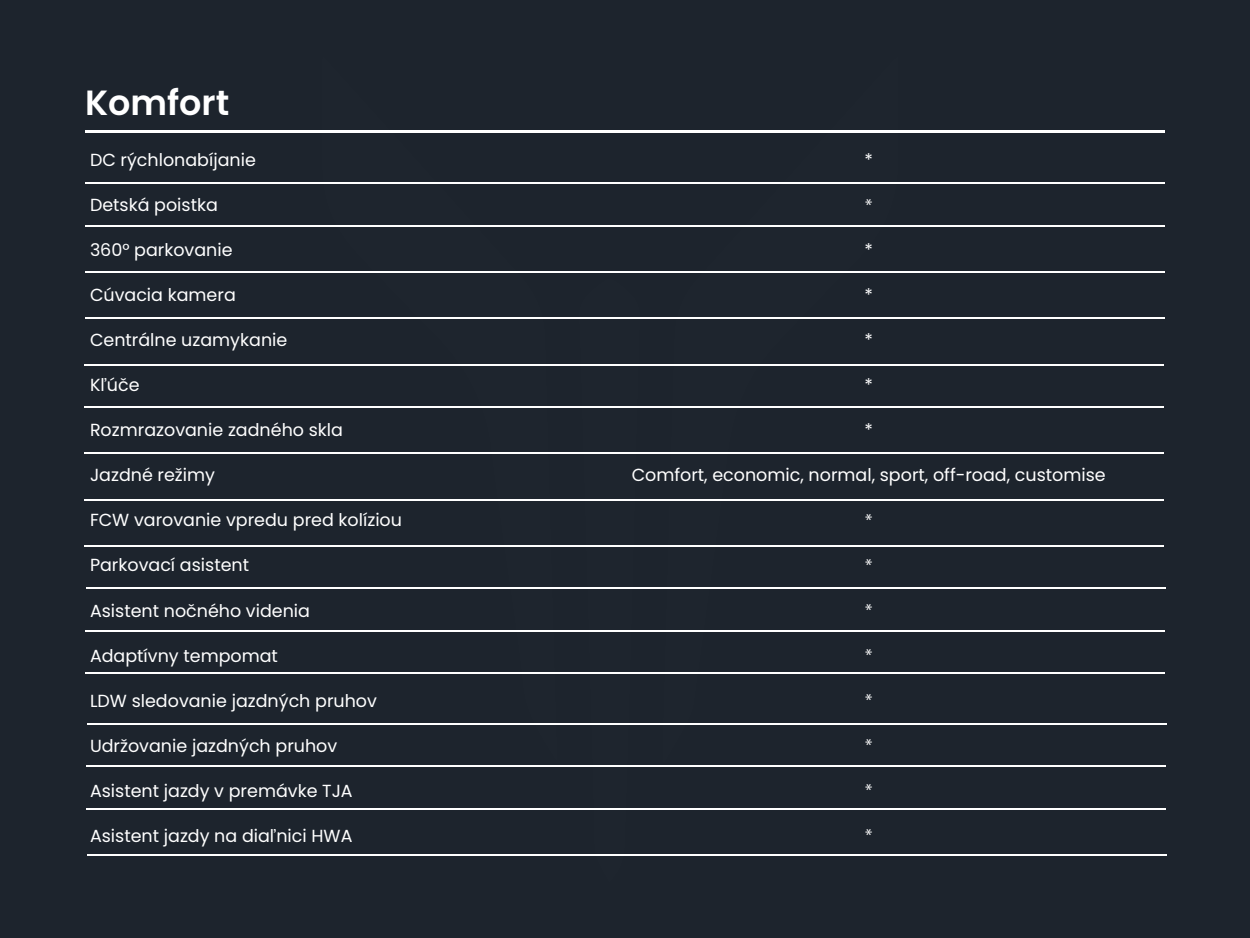
<style>
.page{position:relative;width:1250px;height:938px;background:#1d242d}
.page>*{position:absolute;margin:0;border:0;box-sizing:border-box;transform-origin:0 0}
.t1{font:600 35px "Poppins";color:#fff}
.t2{font:17.5px "Poppins";color:#fff}
.t3{font:17.5px "Myriad Pro";color:#fff}
</style>
<div class="page">
<svg style="left:662px;top:132px;width:237px;height:593px"></svg>
<svg style="left:321px;top:132px;width:236px;height:593px"></svg>
<svg style="left:579px;top:317px;width:61px;height:539px"></svg>
<hr style="left:85px;top:130px;width:1080px;height:2px;background:#fff">
<hr style="left:85px;top:182px;width:1080px;height:2px;background:#fff">
<hr style="left:85px;top:225px;width:1080px;height:1px;background:#fff">
<hr style="left:85px;top:271px;width:1080px;height:1px;background:#fff">
<hr style="left:85px;top:318px;width:1080px;height:1px;background:#fff">
<hr style="left:84px;top:364px;width:1080px;height:1px;background:#fff">
<hr style="left:84px;top:406px;width:1080px;height:2px;background:#fff">
<hr style="left:84px;top:452px;width:1080px;height:2px;background:#fff">
<hr style="left:84px;top:499px;width:1080px;height:1px;background:#fff">
<hr style="left:84px;top:545px;width:1080px;height:1px;background:#fff">
<hr style="left:86px;top:588px;width:1080px;height:1px;background:#fff">
<hr style="left:85px;top:630px;width:1080px;height:1px;background:#fff">
<hr style="left:85px;top:672px;width:1080px;height:2px;background:#fff">
<hr style="left:88px;top:722px;width:1080px;height:2px;background:#fff">
<hr style="left:86px;top:765px;width:1080px;height:1px;background:#fff">
<hr style="left:86px;top:807px;width:1080px;height:2px;background:#fff">
<hr style="left:88px;top:854px;width:1080px;height:1px;background:#fff">
<h1 class="t1" style="left:85px;top:82px;width:146px">Komfort</h1>
<p class="t2" style="left:90px;top:150px;width:167px">DC rýchlonabíjanie</p>
<p class="t2" style="left:90px;top:195px;width:129px">Detská poistka</p>
<p class="t2" style="left:90px;top:240px;width:144px">360° parkovanie</p>
<p class="t2" style="left:90px;top:285px;width:147px">Cúvacia kamera</p>
<p class="t2" style="left:90px;top:330px;width:199px">Centrálne uzamykanie</p>
<p class="t2" style="left:90px;top:375px;width:51px">Kľúče</p>
<p class="t2" style="left:90px;top:420px;width:255px">Rozmrazovanie zadného skla</p>
<p class="t2" style="left:90px;top:465px;width:127px">Jazdné režimy</p>
<p class="t2" style="left:90px;top:510px;width:314px">FCW varovanie vpredu pred kolíziou</p>
<p class="t2" style="left:90px;top:555px;width:161px">Parkovací asistent</p>
<p class="t2" style="left:90px;top:600px;width:222px">Asistent nočného videnia</p>
<p class="t2" style="left:90px;top:645px;width:190px">Adaptívny tempomat</p>
<p class="t2" style="left:90px;top:690px;width:288px">LDW sledovanie jazdných pruhov</p>
<p class="t2" style="left:90px;top:735px;width:249px">Udržovanie jazdných pruhov</p>
<p class="t2" style="left:90px;top:780px;width:264px">Asistent jazdy v premávke TJA</p>
<p class="t2" style="left:90px;top:825px;width:264px">Asistent jazdy na diaľnici HWA</p>
<p class="t2" style="left:864px;top:150px;width:10px">*</p>
<p class="t3" style="left:865px;top:194px;width:9px">*</p>
<p class="t2" style="left:864px;top:240px;width:10px">*</p>
<p class="t2" style="left:864px;top:285px;width:10px">*</p>
<p class="t2" style="left:864px;top:330px;width:10px">*</p>
<p class="t2" style="left:864px;top:375px;width:10px">*</p>
<p class="t2" style="left:864px;top:420px;width:10px">*</p>
<p class="t2" style="left:632px;top:465px;width:476px">Comfort, economic, normal, sport, off-road, customise</p>
<p class="t3" style="left:865px;top:509px;width:9px">*</p>
<p class="t3" style="left:865px;top:554px;width:9px">*</p>
<p class="t3" style="left:865px;top:599px;width:9px">*</p>
<p class="t3" style="left:865px;top:644px;width:9px">*</p>
<p class="t3" style="left:865px;top:689px;width:9px">*</p>
<p class="t3" style="left:865px;top:734px;width:9px">*</p>
<p class="t3" style="left:865px;top:779px;width:9px">*</p>
<p class="t3" style="left:865px;top:824px;width:9px">*</p>
</div>
